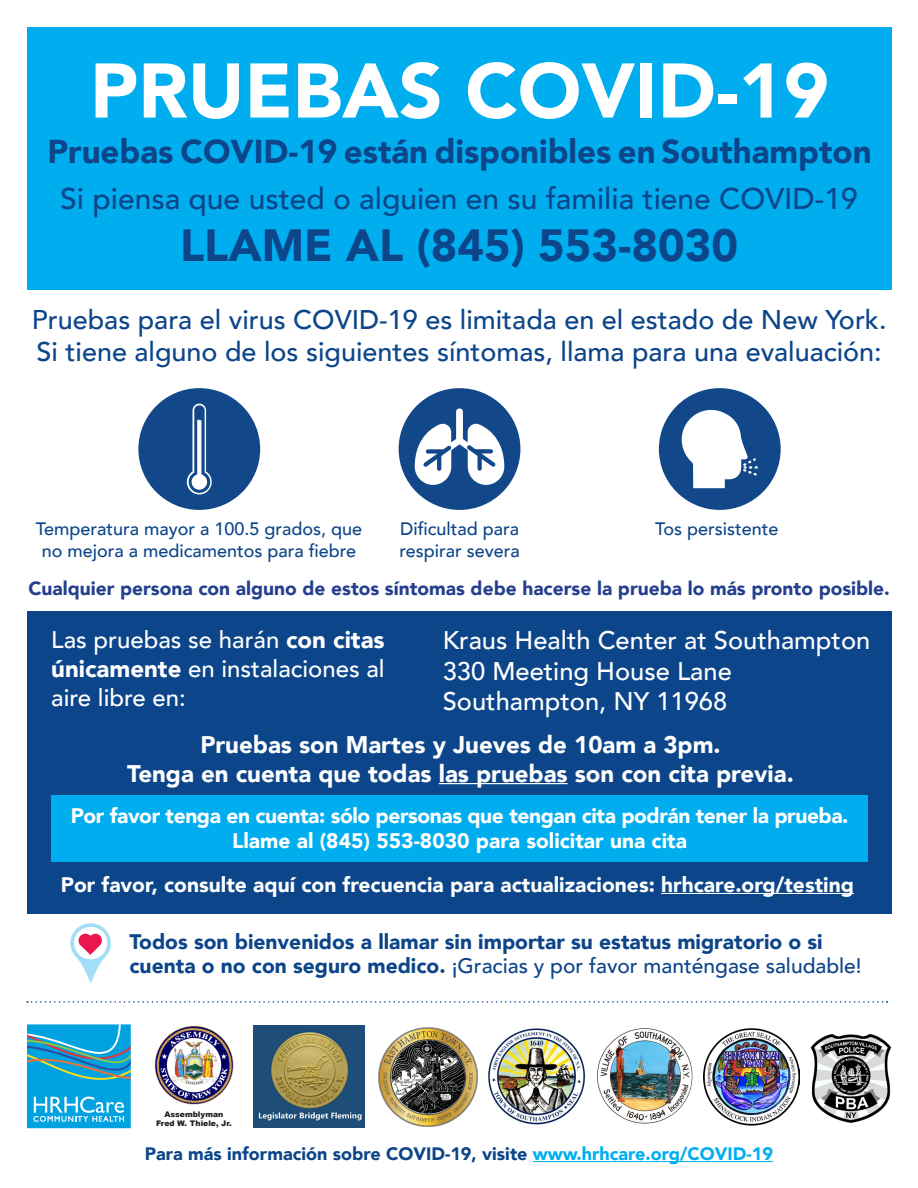
<style>
.page{position:relative;width:918px;height:1188px;background:#fff}
.page>*{position:absolute;margin:0;border:0;box-sizing:border-box;transform-origin:0 0}
.t1{font:900 76.5px "Avenir";color:#fff}
.t2{font:900 45px "Avenir";color:#0c4589}
.t3{font:900 33px "Avenir";color:#0c4589}
.t4{font:500 30px "Avenir";color:#0c4589}
.t5{font:500 27px/32.4px "Avenir";color:#0c4589}
.t6{font:500 25.5px "Avenir";color:#fff}
.t7{font:900 24px/28.8px "Avenir";color:#fff;text-align:center}
.t8{font:500 24px/28.8px "Avenir";color:#fff;text-align:justify}
.t9{font:900 21px/24px "Avenir";color:#0c4589}
.t10{font:900 21px "Avenir";color:#fff}
.t11{font:900 21px "Avenir";letter-spacing:-.02em;color:#fff}
.t12{font:900 19.2px "Avenir";color:#253f8e}
.t13{font:500 18px/21.6px "Avenir";color:#0c4589;text-align:center}
.t14{font:900 18px "Avenir";color:#0c4589}
.t15{font:900 7.65px/9.3px "Arial";color:#231f20;text-align:center}
.s1{font-weight:900}
.s2{font-weight:500}
.s3{color:#00aeef}
</style>
<div class="page">
<div style="left:28px;top:611px;width:864px;height:303px;background:#0c4589"></div>
<div style="left:51px;top:795px;width:817px;height:67px;background:#00aeef"></div>
<div style="left:28px;top:27px;width:864px;height:263px;background:#00aeef"></div>
<div style="left:138px;top:388px;width:122px;height:122px;background:#124889;border-radius:50%"></div>
<svg style="left:187px;top:404px;width:25px;height:90px"></svg>
<div style="left:659px;top:388px;width:122px;height:122px;background:#124889;border-radius:50%"></div>
<svg style="left:682px;top:410px;width:76px;height:78px"></svg>
<div style="left:399px;top:388px;width:121px;height:122px;background:#124889;border-radius:50%"></div>
<svg style="left:70px;top:923px;width:41px;height:61px"></svg>
<svg style="left:415px;top:409px;width:89px;height:76px"></svg>
<hr style="left:439px;top:783px;width:129px;height:1px;background:#fff">
<hr style="left:661px;top:893px;width:193px;height:1px;background:#fff">
<hr style="left:533px;top:1161px;width:240px;height:1px;background:#00aeef">
<svg style="left:27px;top:1001px;width:860px;height:2px"></svg>
<div style="left:27px;top:1024px;width:104px;height:104px;background:#00a2df"></div>
<svg style="left:27px;top:1024px;width:104px;height:56px"></svg>
<svg style="left:33px;top:1097px;width:91px;height:25px"></svg>
<img style="left:596px;top:1027px;width:97px;height:97px;border-radius:49px">
<img style="left:254px;top:1025px;width:110px;height:103px">
<img style="left:488px;top:1028px;width:98px;height:97px">
<img style="left:154px;top:1025px;width:80px;height:80px">
<img style="left:378px;top:1027px;width:100px;height:100px">
<img style="left:810px;top:1034px;width:82px;height:89px">
<img style="left:704px;top:1028px;width:96px;height:98px">
<p class="t1" style="left:90px;top:25px;width:740px">PRUEBAS COVID-19</p>
<p class="t3" style="left:47px;top:123px;width:826px">Pruebas COVID-19 están disponibles en Southampton</p>
<p class="t4" style="left:60px;top:172px;width:799px">Si piensa que usted o alguien en su familia tiene COVID-19</p>
<p class="t2" style="left:180px;top:207px;width:559px">LLAME AL (845) 553-8030</p>
<p class="t5" style="left:32px;top:302px;width:856px">Pruebas para el virus COVID-19 es limitada en el estado de New York.<br>Si tiene alguno de los siguientes síntomas, llama para una evaluación:</p>
<p class="t13" style="left:36px;top:517px;width:328px">Temperatura mayor a 100.5 grados, que no mejora a medicamentos para fiebre</p>
<p class="t13" style="left:399px;top:517px;width:122px;text-align:left">Dificultad para respirar severa</p>
<p class="t13" style="left:655px;top:517px;width:125px">Tos persistente</p>
<p class="t12" style="left:28px;top:572px;width:863px">Cualquier persona con alguno de estos síntomas debe hacerse la prueba lo más pronto posible.</p>
<p class="t8" style="left:51px;top:624px;width:335px">Las pruebas se harán <span class="s1">con citas únicamente</span> en instalaciones al aire libre en:</p>
<p class="t6" style="left:443px;top:618px;width:429px">Kraus Health Center at Southampton</p>
<p class="t6" style="left:443px;top:649px;width:291px">330 Meeting House Lane</p>
<p class="t6" style="left:443px;top:680px;width:286px">Southampton, NY 11968</p>
<p class="t7" style="left:127px;top:730px;width:668px">Pruebas son Martes y Jueves de 10am a 3pm.<br>Tenga en cuenta que todas las pruebas son con cita previa.</p>
<p class="t11" style="left:71px;top:798px;width:779px">Por favor tenga en cuenta: sólo personas que tengan cita podrán tener la prueba.</p>
<p class="t10" style="left:232px;top:823px;width:456px">Llame al (845) 553-8030 para solicitar una cita</p>
<p class="t10" style="left:61px;top:867px;width:795px">Por favor, consulte aquí con frecuencia para actualizaciones: hrhcare.org/testing</p>
<p class="t9" style="left:130px;top:929px;width:734px">Todos son bienvenidos a llamar sin importar su estatus migratorio o si cuenta o no con seguro medico. <span class="s2">¡Gracias y por favor manténgase saludable!</span></p>
<p class="t15" style="left:156px;top:1109px;width:77px">Assemblyman<br>Fred W. Thiele, Jr.</p>
<p class="t14" style="left:145px;top:1139px;width:630px">Para más información sobre COVID-19, visite <span class="s3">www.hrhcare.org/COVID-19</span></p>
</div>
